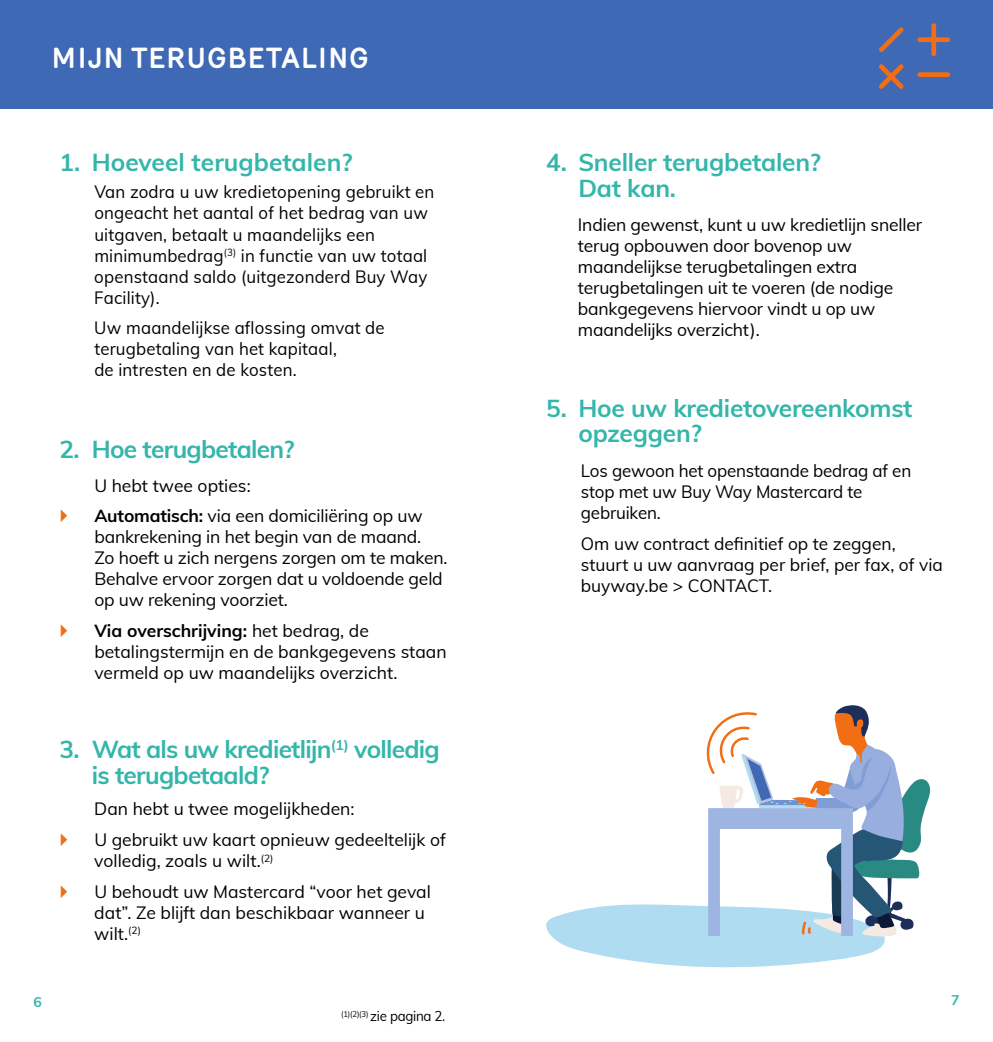
<style>
.page{position:relative;width:993px;height:1042px;background:#fff}
.page>*{position:absolute;margin:0;border:0;box-sizing:border-box;transform-origin:0 0}
.t1{font:700 28px "Mercury";letter-spacing:.01em;color:#fff}
.t2{font:700 24.5px/26.2px "Muli";letter-spacing:-.015em;color:#34b6ab}
.t3{font:17.5px/21px "Muli";color:#000}
.t4{font:17.5px/21px "Muli";color:#000;scale:.96 1}
.t5{font:14px "Muli";letter-spacing:-.02em;color:#000;scale:.95 1}
.t6{font:700 14px "Muli";color:#34b6ab}
.s1{font-weight:700}
</style>
<div class="page">
<div style="left:471px;top:0;width:521px;height:109px;background:#3f69b4"></div>
<div style="left:0;top:0;width:521px;height:109px;background:#3f69b4"></div>
<div style="left:917px;top:37px;width:32px;height:5px;background:#f16e14;border-radius:2px"></div>
<svg style="left:931px;top:23px;width:4px;height:33px"></svg>
<svg style="left:879px;top:64px;width:24px;height:25px"></svg>
<div style="left:917px;top:72px;width:32px;height:5px;background:#f16e14;border-radius:2px"></div>
<svg style="left:879px;top:27px;width:24px;height:25px"></svg>
<svg style="left:546px;top:705px;width:383px;height:263px"></svg>
<h1 class="t1" style="left:52px;top:41px;width:319px">MIJN TERUGBETALING</h1>
<h2 class="t2" style="left:60px;top:148px;width:294px">1. Hoeveel terugbetalen?</h2>
<p class="t4" style="left:94px;top:181px;width:355px">Van zodra u uw kredietopening gebruikt en ongeacht het aantal of het bedrag van uw uitgaven, betaalt u maandelijks een minimumbedrag<sup>(3)</sup> in functie van uw totaal openstaand saldo (uitgezonderd Buy Way Facility).</p>
<p class="t4" style="left:94px;top:317px;width:304px">Uw maandelijkse aflossing omvat de terugbetaling van het kapitaal,<br>de intresten en de kosten.</p>
<h2 class="t2" style="left:60px;top:434px;width:236px">2. Hoe terugbetalen?</h2>
<p class="t3" style="left:94px;top:469px;width:329px;line-height:31px">U hebt twee opties:<br><span class="s1">Automatisch:</span> via een domiciliëring op uw</p>
<p class="t3" style="left:94px;top:526px;width:354px">bankrekening in het begin van de maand.<br>Zo hoeft u zich nergens zorgen om te maken.<br>Behalve ervoor zorgen dat u voldoende geld op uw rekening voorziet.</p>
<p class="t3" style="left:94px;top:620px;width:354px"><span class="s1">Via overschrijving:</span> het bedrag, de betalingstermijn en de bankgegevens staan vermeld op uw maandelijks overzicht.</p>
<h2 class="t2" style="left:92px;top:735px;width:349px;text-indent:-32px">3. Wat als uw kredietlijn<sup>(1)</sup> volledig is terugbetaald?</h2>
<p class="t3" style="left:94px;top:793px;width:353px;line-height:31px">Dan hebt u twee mogelijkheden:<br>U gebruikt uw kaart opnieuw gedeeltelijk of</p>
<p class="t3" style="left:94px;top:845px;width:338px;line-height:31px">volledig, zoals u wilt.<sup>(2)<br></sup>U behoudt uw Mastercard “voor het geval</p>
<p class="t3" style="left:94px;top:901px;width:332px">dat”. Ze blijft dan beschikbaar wanneer u wilt.<sup>(2)</sup></p>
<h2 class="t2" style="left:578px;top:148px;width:244px;text-indent:-32px">4. Sneller terugbetalen?<br>Dat kan.</h2>
<p class="t3" style="left:577px;top:214px;width:345px">Indien gewenst, kunt u uw kredietlijn sneller terug opbouwen door bovenop uw maandelijkse terugbetalingen extra terugbetalingen uit te voeren (de nodige bankgegevens hiervoor vindt u op uw maandelijks overzicht).</p>
<h2 class="t2" style="left:578px;top:395px;width:335px;line-height:24.5px;text-indent:-32px">5. Hoe uw kredietovereenkomst opzeggen?</h2>
<p class="t3" style="left:580px;top:459px;width:332px">Los gewoon het openstaande bedrag af en stop met uw Buy Way Mastercard te gebruiken.</p>
<p class="t3" style="left:580px;top:532px;width:363px">Om uw contract definitief op te zeggen, stuurt u uw aanvraag per brief, per fax, of via buyway.be &gt; CONTACT.</p>
<p class="t6" style="left:33px;top:991px;width:10px">6</p>
<p class="t6" style="left:950px;top:990px;width:10px">7</p>
<p class="t5" style="left:341px;top:1006px;width:111px"><sup>(1)(2)(3)</sup> zie pagina 2.</p>
</div>
